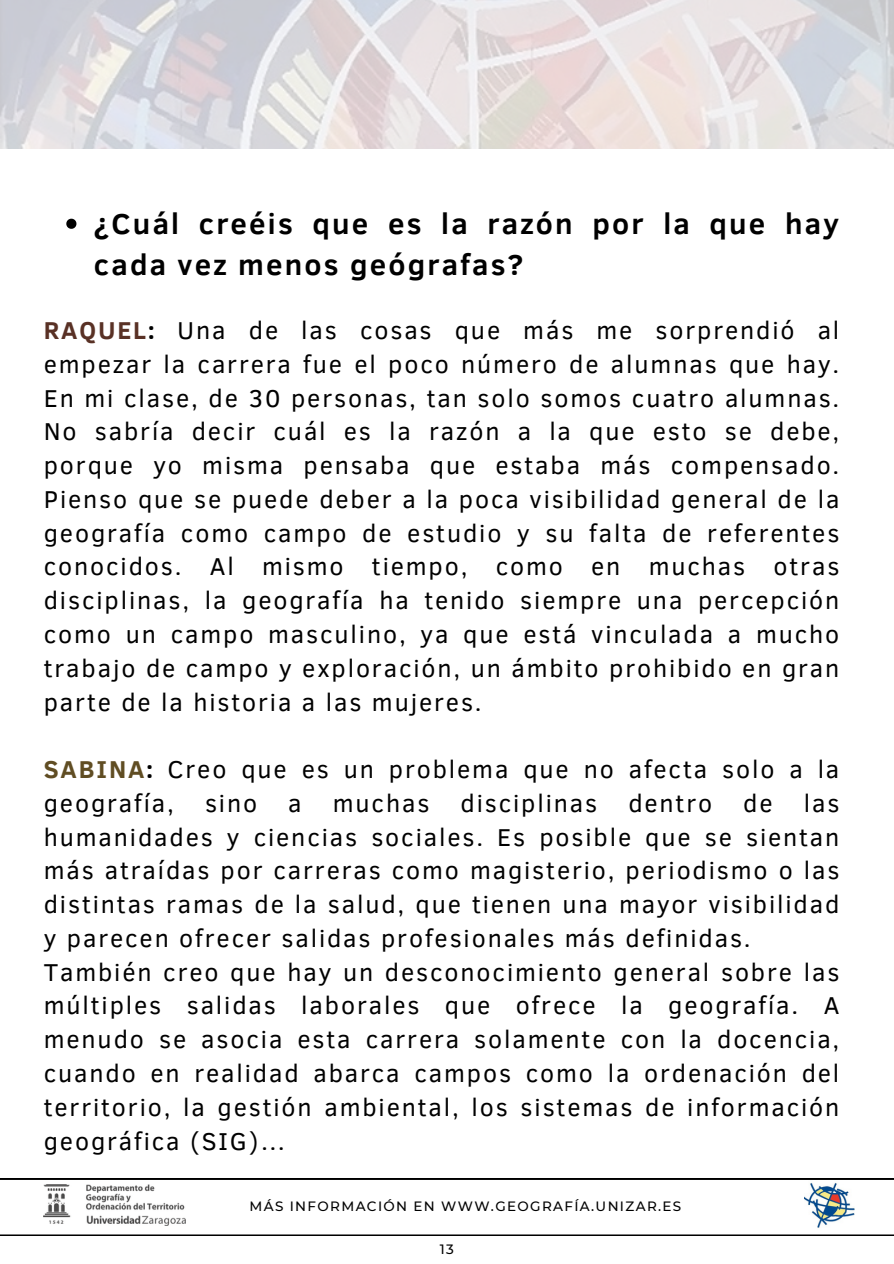
<style>
.page{position:relative;width:894px;height:1264px;background:#fff}
.page>*{position:absolute;margin:0;border:0;box-sizing:border-box;transform-origin:0 0}
.t1{font:700 29.55px/40.5px "Clear Sans";letter-spacing:.075em;color:#000}
.t2{font:25.05px/33.8px "Clear Sans";letter-spacing:.075em;color:#000;text-align:justify}
.t3{font:500 13.5px "Montserrat";letter-spacing:.1em;color:#000}
.s1{font-weight:700;color:#593125}
.s2{font-weight:700}
.s3{font-weight:700;color:#604d23}
</style>
<div class="page">
<img style="left:0;top:0;width:893px;height:148px">
<svg style="left:0;top:1178px;width:893px;height:48px"></svg>
<img style="left:804px;top:1180px;width:50px;height:48px">
<img style="left:44px;top:1184px;width:142px;height:41px">
<svg style="left:66px;top:219px;width:10px;height:10px"></svg>
<p class="t1" style="left:94px;top:202px;width:746px">¿Cuál creéis que es la razón por la que hay cada vez menos geógrafas?</p>
<p class="t2" style="left:44px;top:312px;width:796px"><span class="s1">RAQUEL</span><span class="s2">:</span> Una de las cosas que más me sorprendió al empezar la carrera fue el poco número de alumnas que hay.<br>En mi clase, de 30 personas, tan solo somos cuatro alumnas.<br>No sabría decir cuál es la razón a la que esto se debe, porque yo misma pensaba que estaba más compensado.<br>Pienso que se puede deber a la poca visibilidad general de la geografía como campo de estudio y su falta de referentes conocidos. Al mismo tiempo, como en muchas otras disciplinas, la geografía ha tenido siempre una percepción como un campo masculino, ya que está vinculada a mucho trabajo de campo y exploración, un ámbito prohibido en gran parte de la historia a las mujeres.</p>
<h2 class="t2" style="left:44px;top:751px;width:796px;text-align:left"><span class="s3">SABINA</span><span class="s2">:</span> Creo que es un problema que no afecta solo a la geografía, sino a muchas disciplinas dentro de las humanidades y ciencias sociales. Es posible que se sientan más atraídas por carreras como magisterio, periodismo o las distintas ramas de la salud, que tienen una mayor visibilidad y parecen ofrecer salidas profesionales más definidas.<br>También creo que hay un desconocimiento general sobre las múltiples salidas laborales que ofrece la geografía. A menudo se asocia esta carrera solamente con la docencia, cuando en realidad abarca campos como la ordenación del territorio, la gestión ambiental, los sistemas de información geográfica (SIG)…</h2>
<h2 class="t3" style="left:249px;top:1197px;width:433px">MÁS INFORMACIÓN EN WWW.GEOGRAFÍA.UNIZAR.ES</h2>
<p class="t3" style="left:439px;top:1241px;width:16px">13</p>
</div>
